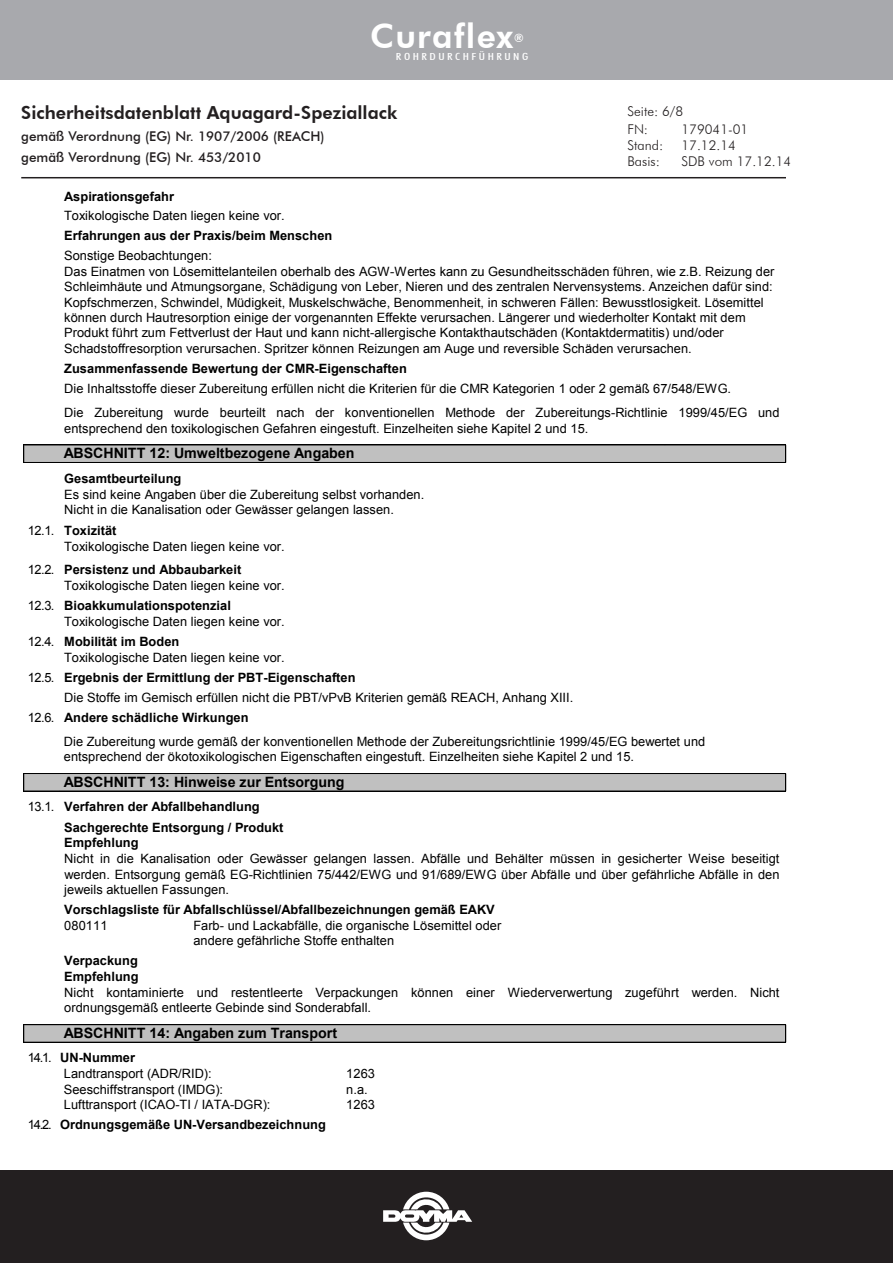
<style>
.page{position:relative;width:893px;height:1263px;background:#fff}
.page>*{position:absolute;margin:0;border:0;box-sizing:border-box;transform-origin:0 0}
.t1{font:800 33.45px "Futura BT";letter-spacing:.035em;color:#fff}
.t2{font:800 18px "Futura BT";color:#231f20}
.t3{font:700 14.25px "Arial";color:#000}
.t4{font:500 13.5px/21.6px "Futura BT";color:#231f20}
.t5{font:300 13.5px/18.3px "Futura BT";color:#231f20}
.t6{font:12.75px/15.5px "Arial";letter-spacing:.005em;color:#000}
.t7{font:700 12.75px/20.2px "Arial";color:#000}
.t8{font:800 11.55px "Futura BT";color:#fff}
.t9{font:500 condensed 9.75px "Futura BT";letter-spacing:.2em;color:#fff;scale:1.3 1}
.s1{font-weight:700}
.s2{font-weight:400}
</style>
<div class="page">
<hr style="left:21px;top:177px;width:808px;height:1px;background:#231f20">
<div style="left:0;top:0;width:893px;height:80px;background:#a8a9ad"></div>
<div style="left:0;top:1170px;width:893px;height:93px;background:#231f20"></div>
<svg style="left:383px;top:1192px;width:89px;height:48px"></svg>
<hr style="left:24px;top:182px;width:761px;height:1px;background:#c0c0c0">
<div style="left:24px;top:445px;width:36px;height:18px;background:#c0c0c0"></div>
<div style="left:60px;top:445px;width:605px;height:18px;background:#c0c0c0"></div>
<div style="left:665px;top:445px;width:121px;height:18px;background:#c0c0c0"></div>
<hr style="left:24px;top:445px;width:36px;height:1px;background:#000">
<hr style="left:24px;top:462px;width:36px;height:1px;background:#000">
<svg style="left:24px;top:445px;width:1px;height:17px"></svg>
<hr style="left:60px;top:445px;width:605px;height:1px;background:#000">
<hr style="left:60px;top:462px;width:605px;height:1px;background:#000">
<hr style="left:665px;top:445px;width:121px;height:1px;background:#000">
<hr style="left:665px;top:462px;width:121px;height:1px;background:#000">
<svg style="left:785px;top:446px;width:1px;height:16px"></svg>
<div style="left:24px;top:773px;width:36px;height:18px;background:#c0c0c0"></div>
<div style="left:60px;top:773px;width:605px;height:18px;background:#c0c0c0"></div>
<div style="left:665px;top:773px;width:121px;height:18px;background:#c0c0c0"></div>
<hr style="left:24px;top:773px;width:36px;height:1px;background:#000">
<hr style="left:24px;top:791px;width:36px;height:1px;background:#000">
<svg style="left:24px;top:774px;width:1px;height:17px"></svg>
<hr style="left:60px;top:773px;width:605px;height:1px;background:#000">
<hr style="left:60px;top:791px;width:605px;height:1px;background:#000">
<hr style="left:665px;top:773px;width:121px;height:1px;background:#000">
<hr style="left:665px;top:791px;width:121px;height:1px;background:#000">
<svg style="left:785px;top:774px;width:1px;height:17px"></svg>
<div style="left:24px;top:1024px;width:36px;height:18px;background:#c0c0c0"></div>
<div style="left:60px;top:1024px;width:605px;height:18px;background:#c0c0c0"></div>
<div style="left:665px;top:1024px;width:121px;height:18px;background:#c0c0c0"></div>
<hr style="left:24px;top:1024px;width:36px;height:1px;background:#000">
<hr style="left:24px;top:1042px;width:36px;height:1px;background:#000">
<svg style="left:24px;top:1025px;width:1px;height:17px"></svg>
<hr style="left:60px;top:1024px;width:605px;height:1px;background:#000">
<hr style="left:60px;top:1042px;width:605px;height:1px;background:#000">
<hr style="left:665px;top:1024px;width:121px;height:1px;background:#000">
<hr style="left:665px;top:1042px;width:121px;height:1px;background:#000">
<svg style="left:785px;top:1025px;width:1px;height:17px"></svg>
<div style="left:786px;top:171px;width:68px;height:17px;background:#fff"></div>
<h1 class="t1" style="left:370px;top:15px;width:144px">Curaflex</h1>
<p class="t8" style="left:514px;top:31px;width:11px">®</p>
<p class="t9" style="left:396px;top:50px;width:103px">ROHRDURCHFÜHRUNG</p>
<h2 class="t2" style="left:21px;top:102px;width:377px">Sicherheitsdatenblatt Aquagard-Speziallack</h2>
<p class="t4" style="left:21px;top:125px;width:305px">gemäß Verordnung (EG) Nr. 1907/2006 (REACH) gemäß Verordnung (EG) Nr. 453/2010</p>
<p class="t5" style="left:627px;top:102px;width:57px">Seite: 6/8<br>FN:</p>
<p class="t5" style="left:681px;top:120px;width:68px">179041-01</p>
<p class="t6" style="left:24px;top:131px;width:62px">Artikel-Nr.:</p>
<p class="t6" style="left:136px;top:131px;width:59px">18915014</p>
<p class="t6" style="left:24px;top:144px;width:75px">Druckdatum:</p>
<p class="t6" style="left:136px;top:146px;width:66px;line-height:12.8px">27.01.2015<br>1.10</p>
<p class="t7" style="left:64px;top:187px;width:111px">Aspirationsgefahr</p>
<p class="t6" style="left:64px;top:208px;width:222px">Toxikologische Daten liegen keine vor.</p>
<p class="t7" style="left:64px;top:226px;width:270px">Erfahrungen aus der Praxis/beim Menschen</p>
<p class="t6" style="left:64px;top:248px;width:712px">Sonstige Beobachtungen:<br>Das Einatmen von Lösemittelanteilen oberhalb des AGW-Wertes kann zu Gesundheitsschäden führen, wie z.B. Reizung der Schleimhäute und Atmungsorgane, Schädigung von Leber, Nieren und des zentralen Nervensystems. Anzeichen dafür sind:<br>Kopfschmerzen, Schwindel, Müdigkeit, Muskelschwäche, Benommenheit, in schweren Fällen: Bewusstlosigkeit. Lösemittel können durch Hautresorption einige der vorgenannten Effekte verursachen. Längerer und wiederholter Kontakt mit dem Produkt führt zum Fettverlust der Haut und kann nicht-allergische Kontakthautschäden (Kontaktdermatitis) und/oder Schadstoffresorption verursachen. Spritzer können Reizungen am Auge und reversible Schäden verursachen.</p>
<p class="t7" style="left:64px;top:359px;width:344px">Zusammenfassende Bewertung der CMR-Eigenschaften</p>
<p class="t6" style="left:64px;top:376px;width:717px;line-height:24.3px">Die Inhaltsstoffe dieser Zubereitung erfüllen nicht die Kriterien für die CMR Kategorien 1 oder 2 gemäß 67/548/EWG.<br>Die Zubereitung wurde beurteilt nach der konventionellen Methode der Zubereitungs-Richtlinie 1999/45/EG und</p>
<p class="t6" style="left:64px;top:420px;width:526px">entsprechend den toxikologischen Gefahren eingestuft. Einzelheiten siehe Kapitel 2 und 15.</p>
<p class="t3" style="left:64px;top:443px;width:292px">ABSCHNITT 12: Umweltbezogene Angaben</p>
<p class="t7" style="left:64px;top:468px;width:119px">Gesamtbeurteilung</p>
<p class="t6" style="left:64px;top:487px;width:361px">Es sind keine Angaben über die Zubereitung selbst vorhanden.<br>Nicht in die Kanalisation oder Gewässer gelangen lassen.</p>
<p class="t6" style="left:64px;top:522px;width:222px;line-height:16.2px;text-indent:-36px">12.1. <span class="s1">Toxizität<br></span>Toxikologische Daten liegen keine vor.</p>
<p class="t6" style="left:64px;top:562px;width:222px;line-height:16.2px;text-indent:-36px">12.2. <span class="s1">Persistenz und Abbaubarkeit<br></span>Toxikologische Daten liegen keine vor.</p>
<p class="t6" style="left:64px;top:598px;width:222px;line-height:16.2px;text-indent:-36px">12.3. <span class="s1">Bioakkumulationspotenzial<br></span>Toxikologische Daten liegen keine vor.</p>
<p class="t6" style="left:64px;top:634px;width:222px;line-height:16.2px;text-indent:-36px">12.4. <span class="s1">Mobilität im Boden<br></span>Toxikologische Daten liegen keine vor.</p>
<p class="t7" style="left:28px;top:668px;width:329px"><span class="s2">12.5.</span> Ergebnis der Ermittlung der PBT-Eigenschaften</p>
<p class="t6" style="left:64px;top:690px;width:510px">Die Stoffe im Gemisch erfüllen nicht die PBT/vPvB Kriterien gemäß REACH, Anhang XIII.</p>
<p class="t7" style="left:28px;top:708px;width:222px"><span class="s2">12.6.</span> Andere schädliche Wirkungen</p>
<p class="t6" style="left:64px;top:734px;width:643px">Die Zubereitung wurde gemäß der konventionellen Methode der Zubereitungsrichtlinie 1999/45/EG bewertet und entsprechend der ökotoxikologischen Eigenschaften eingestuft. Einzelheiten siehe Kapitel 2 und 15.</p>
<p class="t3" style="left:64px;top:772px;width:282px">ABSCHNITT 13: Hinweise zur Entsorgung</p>
<p class="t7" style="left:64px;top:797px;width:221px;text-indent:-36px"><span class="s2">13.1.</span> Verfahren der Abfallbehandlung<br>Sachgerechte Entsorgung / Produkt</p>
<p class="t7" style="left:64px;top:833px;width:76px">Empfehlung</p>
<p class="t6" style="left:64px;top:851px;width:717px;text-align:justify">Nicht in die Kanalisation oder Gewässer gelangen lassen. Abfälle und Behälter müssen in gesicherter Weise beseitigt werden. Entsorgung gemäß EG-Richtlinien 75/442/EWG und 91/689/EWG über Abfälle und über gefährliche Abfälle in den jeweils aktuellen Fassungen.</p>
<p class="t7" style="left:64px;top:900px;width:432px">Vorschlagsliste für Abfallschlüssel/Abfallbezeichnungen gemäß EAKV</p>
<p class="t6" style="left:64px;top:918px;width:45px">080111</p>
<p class="t6" style="left:193px;top:918px;width:309px">Farb- und Lackabfälle, die organische Lösemittel oder andere gefährliche Stoffe enthalten</p>
<p class="t7" style="left:64px;top:953px;width:76px;line-height:15.5px">Verpackung<br>Empfehlung</p>
<p class="t6" style="left:64px;top:985px;width:717px">Nicht kontaminierte und restentleerte Verpackungen können einer Wiederverwertung zugeführt werden. Nicht ordnungsgemäß entleerte Gebinde sind Sonderabfall.</p>
<p class="t3" style="left:64px;top:1023px;width:275px">ABSCHNITT 14: Angaben zum Transport</p>
<p class="t6" style="left:64px;top:1050px;width:149px;text-indent:-36px">14.1. <span class="s1">UN-Nummer<br></span>Landtransport (ADR/RID):</p>
<p class="t5" style="left:627px;top:136px;width:37px">Stand:</p>
<p class="t5" style="left:681px;top:136px;width:56px">17.12.14</p>
<p class="t5" style="left:627px;top:152px;width:34px">Basis:</p>
<p class="t5" style="left:681px;top:152px;width:111px">SDB vom 17.12.14</p>
<p class="t6" style="left:346px;top:1066px;width:30px">1263</p>
<p class="t6" style="left:64px;top:1081px;width:161px">Seeschiffstransport (IMDG):</p>
<p class="t6" style="left:346px;top:1081px;width:23px">n.a.</p>
<p class="t6" style="left:64px;top:1097px;width:208px">Lufttransport (ICAO-TI / IATA-DGR):</p>
<p class="t6" style="left:346px;top:1097px;width:30px">1263</p>
<p class="t7" style="left:28px;top:1115px;width:299px"><span class="s2">14.2.</span> Ordnungsgemäße UN-Versandbezeichnung</p>
</div>
